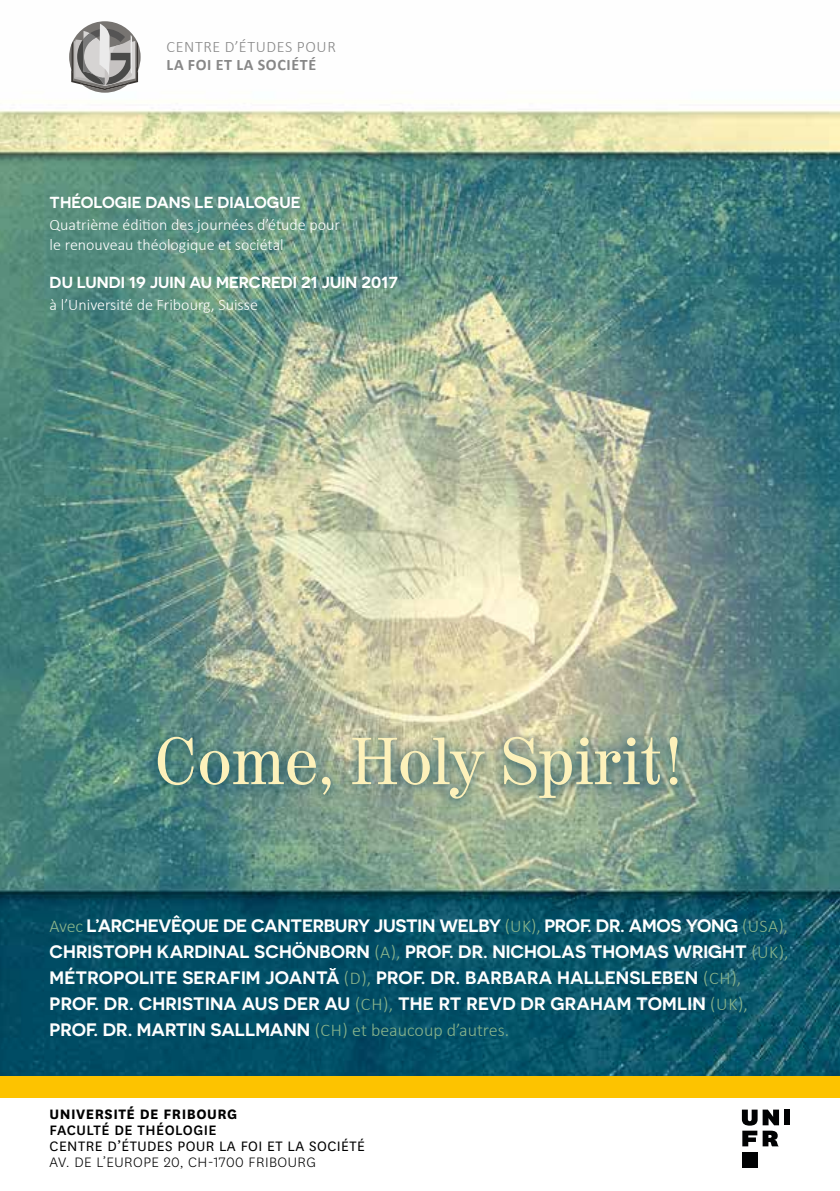
<style>
.page{position:relative;width:840px;height:1191px;background:#fff}
.page>*{position:absolute;margin:0;border:0;box-sizing:border-box;transform-origin:0 0}
.t1{font:66px "Century 725 BT";color:#fdf1ba}
.t2{font:600 18px/26px "Novecentosanswide";color:#fff}
.t3{font:300 18px "Calibri";color:#8ab48b}
.t4{font:300 16px/20px "Calibri";color:#fff}
.t5{font:600 16px "Novecentosanswide";color:#fff}
.t6{font:16px "National Uni Fr";letter-spacing:.03em;color:#000}
.t7{font:300 16px "National Uni Fr";letter-spacing:.03em;color:#000}
.t8{font:700 16px "National Uni Fr";letter-spacing:.03em;color:#000}
.t9{font:500 16px "National Uni Fr";letter-spacing:.03em;color:#000}
.t10{font:300 16px "Calibri";letter-spacing:.04em;color:#878787}
.t11{font:700 16px "Calibri";letter-spacing:.04em;color:#878787}
.s1{font-family:"Calibri";font-weight:300;color:#8ab48b}
.s2{font-family:"Novecentosanswide";font-weight:600;color:#fff}
</style>
<div class="page">
<img style="left:0;top:51px;width:839px;height:1025px">
<div style="left:784px;top:1109px;width:5px;height:16px;background:#010203"></div>
<div style="left:741px;top:1151px;width:16px;height:16px;background:#010203"></div>
<svg style="left:741px;top:1109px;width:37px;height:37px"></svg>
<div style="left:0;top:1076px;width:839px;height:22px;background:#fdc300"></div>
<svg style="left:69px;top:21px;width:71px;height:72px"></svg>
<svg style="left:146px;top:728px;width:543px;height:84px;background:#7f9a8a"></svg>
<p class="t10" style="left:166px;top:37px;width:171px">CENTRE D’ÉTUDES POUR</p>
<p class="t11" style="left:166px;top:53px;width:151px">LA FOI ET LA SOCIÉTÉ</p>
<p class="t5" style="left:50px;top:192px;width:252px">THÉOLOGIE DANS LE DIALOGUE</p>
<p class="t4" style="left:50px;top:214px;width:292px">Quatrième édition des journées d’étude pour le renouveau théologique et sociétal</p>
<p class="t5" style="left:50px;top:272px;width:349px">DU LUNDI 19 JUIN AU MERCREDI 21 JUIN 2017</p>
<p class="t4" style="left:50px;top:294px;width:210px">à l’Université de Fribourg, Suisse</p>
<h1 class="t1" style="left:155px;top:720px;width:530px">Come, Holy Spirit!</h1>
<p class="t2" style="left:50px;top:912px;width:739px"><span class="s1">Avec</span> L’ARCHEVÊQUE DE CANTERBURY JUSTIN WELBY <span class="s1">(UK),</span> PROF. DR. AMOS YONG <span class="s1">(USA), </span>CHRISTOPH KARDINAL SCHÖNBORN <span class="s1">(A),</span> PROF. DR. NICHOLAS THOMAS WRIGHT <span class="s1">(UK), </span>MÉTROPOLITE SERAFIM JOANTĂ <span class="s1">(D),</span> PROF. DR. BARBARA HALLENSLEBEN <span class="s1">(CH), </span>PROF. DR. CHRISTINA AUS DER AU <span class="s1">(CH),</span> THE RT REVD DR GRAHAM TOMLIN <span class="s1">(UK),</span></p>
<p class="t3" style="left:50px;top:1018px;width:461px"><span class="s2">PROF. DR. MARTIN SALLMANN</span> (CH) et beaucoup d’autres.</p>
<p class="t8" style="left:50px;top:1102px;width:189px">UNIVERSITÉ DE FRIBOURG</p>
<p class="t9" style="left:50px;top:1119px;width:168px">FACULTÉ DE THÉOLOGIE</p>
<p class="t6" style="left:50px;top:1135px;width:316px">CENTRE D’ÉTUDES POUR LA FOI ET LA SOCIÉTÉ</p>
<p class="t7" style="left:50px;top:1152px;width:267px">AV. DE L’EUROPE 20, CH-1700 FRIBOURG</p>
</div>
